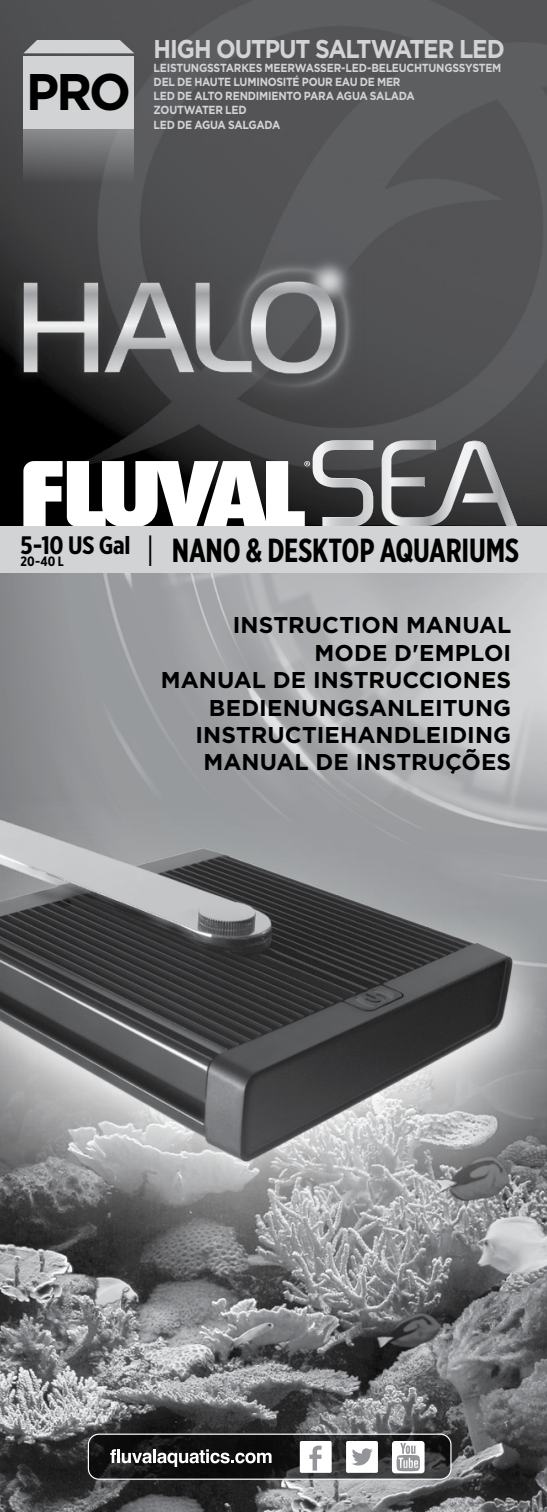
<style>
.page{position:relative;width:547px;height:1512px;background:#fff}
.page>*{position:absolute;margin:0;border:0;box-sizing:border-box;transform-origin:0 0}
.t1{font:700 51.45px "Gotham";color:#000;scale:.96 1}
.t2{font:700 33.43px "Gotham X Narrow";letter-spacing:-.01em;color:#000;scale:.93 1}
.t3{font:700 25.72px "Gotham";letter-spacing:-.05em;color:#d1d3d4;scale:.9 1}
.t4{font:700 25.2px "Gotham X Narrow";letter-spacing:-.01em;color:#000;scale:1.06 1}
.t5{font:700 22.93px/27.5px "Gotham";letter-spacing:.005em;color:#000;text-align:right}
.t6{font:700 13.47px "Gotham X Narrow";color:#000;scale:1.06 1}
.t7{font:700 11.72px/14.2px "Gotham";letter-spacing:-.025em;color:#d1d3d4;scale:.9 1}
.s1{font-weight:400;font-size:43.75px}
</style>
<div class="page">
<img style="left:0;top:573px;width:547px;height:939px">
<img style="left:0;top:801px;width:547px;height:550px">
<svg style="left:88px;top:1434px;width:363px;height:45px;background:#1d1d1d"></svg>
<svg style="left:110px;top:1449px;width:6px;height:14px"></svg>
<hr style="left:117px;top:1449px;width:3px;height:14px;background:#fff">
<svg style="left:122px;top:1449px;width:149px;height:18px"></svg>
<div style="left:300px;top:1441px;width:31px;height:32px;background:#fff;border-radius:2px"></div>
<svg style="left:309px;top:1446px;width:12px;height:25px"></svg>
<div style="left:346px;top:1441px;width:32px;height:32px;background:#fff;border-radius:2px"></div>
<svg style="left:352px;top:1448px;width:20px;height:18px"></svg>
<div style="left:392px;top:1441px;width:32px;height:32px;background:#fff;border-radius:3px"></div>
<svg style="left:396px;top:1443px;width:24px;height:28px"></svg>
<div style="left:88px;top:1434px;width:363px;height:46px;border:1px solid #fff;border-radius:11px"></div>
<img style="left:0;top:0;width:547px;height:527px">
<img style="left:0;top:246px;width:396px;height:186px">
<svg style="left:23px;top:155px;width:111px;height:28px;background:#5d5e60"></svg>
<svg style="left:23px;top:35px;width:487px;height:120px;background:#6c6d6f"></svg>
<svg style="left:23px;top:440px;width:494px;height:87px"></svg>
<div style="left:0;top:527px;width:547px;height:46px;background:#d1d3d4"></div>
<h1 class="t1" style="left:26px;top:58px;width:111px">PRO</h1>
<h3 class="t3" style="left:154px;top:32px;width:391px">HIGH OUTPUT SALTWATER LED</h3>
<p class="t7" style="left:154px;top:61px;width:388px">LEISTUNGSSTARKES MEERWASSER-LED-BELEUCHTUNGSSYSTEM DEL DE HAUTE LUMINOSITÉ POUR EAU DE MER<br>LED DE ALTO RENDIMIENTO PARA AGUA SALADA<br>ZOUTWATER LED<br>LED DE AGUA SALGADA</p>
<h3 class="t4" style="left:21px;top:529px;width:105px">5-10 US Gal</h3>
<p class="t6" style="left:21px;top:553px;width:42px">20-40 L</p>
<h2 class="t2" style="left:147px;top:530px;width:401px"><span class="s1">I</span> NANO &amp; DESKTOP AQUARIUMS</h2>
<h3 class="t5" style="left:161px;top:611px;width:352px">INSTRUCTION MANUAL<br>MODE D'EMPLOI<br>MANUAL DE INSTRUCCIONES<br>BEDIENUNGSANLEITUNG<br>INSTRUCTIEHANDLEIDING<br>MANUAL DE INSTRUÇÕES</h3>
</div>
